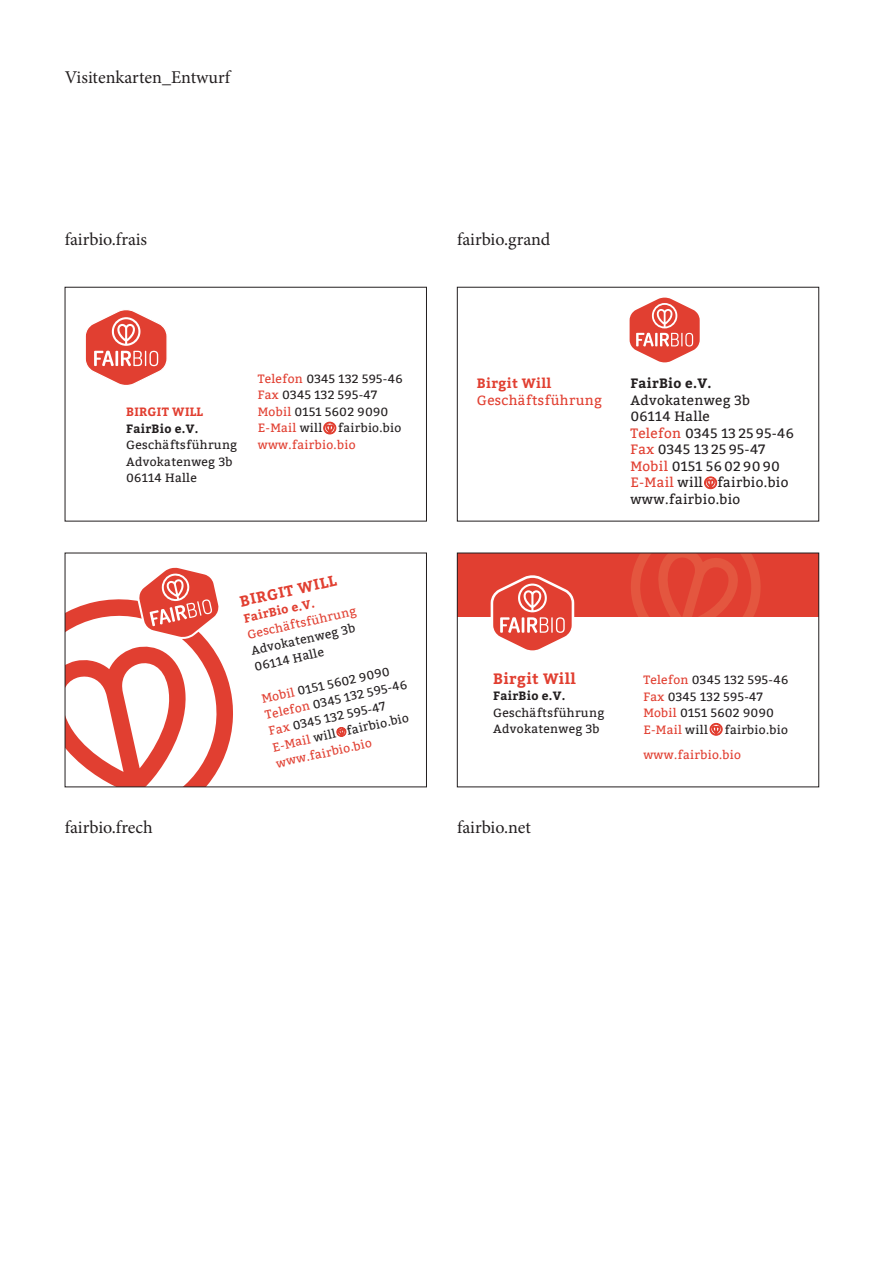
<style>
.page{position:relative;width:893px;height:1263px;background:#fff}
.page>*{position:absolute;margin:0;border:0;box-sizing:border-box;transform-origin:0 0}
.t1{font:18px "Minion Pro";color:#231f20}
.t2{font:700 15px "Bitter";color:#e13f31}
.t3{font:13.5px/16.5px "Bitter";letter-spacing:.025em;color:#231f20}
.t4{font:13.5px "Bitter";letter-spacing:.025em;color:#e13f31}
.t5{font:700 13.5px "Bitter";color:#231f20}
.t6{font:700 13.5px "Bitter";color:#e13f31}
.t7{font:12px/16.5px "Bitter";letter-spacing:.025em;color:#231f20}
.t8{font:12px "Bitter";letter-spacing:.025em;color:#e13f31}
.t9{font:700 12px "Bitter";letter-spacing:.025em;color:#231f20}
.t10{font:700 12px "Bitter";letter-spacing:.025em;color:#e13f31}
.s1{color:#e13f31}
</style>
<div class="page">
<svg style="left:65px;top:564px;width:168px;height:223px"></svg>
<svg style="left:337px;top:727px;width:9px;height:10px"></svg>
<div style="left:457px;top:553px;width:362px;height:64px;background:#e13f31"></div>
<svg style="left:631px;top:555px;width:130px;height:62px"></svg>
<svg style="left:490px;top:575px;width:85px;height:76px"></svg>
<svg style="left:710px;top:723px;width:12px;height:12px"></svg>
<div style="left:457px;top:553px;width:362px;height:234px;border:1px solid #231f20"></div>
<svg style="left:85px;top:310px;width:82px;height:75px"></svg>
<svg style="left:323px;top:422px;width:13px;height:12px"></svg>
<div style="left:65px;top:287px;width:362px;height:234px;border:1px solid #231f20"></div>
<svg style="left:629px;top:297px;width:71px;height:66px"></svg>
<svg style="left:704px;top:477px;width:13px;height:12px"></svg>
<div style="left:457px;top:287px;width:362px;height:234px;border:1px solid #231f20"></div>
<h1 class="t1" style="left:65px;top:65px;width:167px">Visitenkarten_Entwurf</h1>
<h1 class="t1" style="left:65px;top:227px;width:84px">fairbio.frais</h1>
<p class="t10" style="left:126px;top:405px;width:78px">Birgit Will</p>
<p class="t9" style="left:126px;top:421px;width:74px">FairBio e.V.</p>
<p class="t7" style="left:126px;top:437px;width:113px">Geschäftsführung<br>Advokatenweg 3b<br>06114 Halle</p>
<p class="t7" style="left:258px;top:371px;width:146px"><span class="s1">Telefon</span> 0345 132 595-46<br><span class="s1">Fax</span> 0345 132 595-47<br><span class="s1">Mobil</span> 0151 5602 9090<br><span class="s1">E-Mail</span> will</p>
<p class="t7" style="left:338px;top:420px;width:65px">fairbio.bio</p>
<p class="t8" style="left:258px;top:438px;width:99px">www.fairbio.bio</p>
<h1 class="t1" style="left:457px;top:227px;width:95px">fairbio.grand</h1>
<p class="t6" style="left:477px;top:375px;width:76px">Birgit Will</p>
<p class="t4" style="left:477px;top:392px;width:127px">Geschäftsführung</p>
<p class="t5" style="left:630px;top:375px;width:83px">FairBio e.V.</p>
<p class="t3" style="left:630px;top:392px;width:165px">Advokatenweg 3b<br>06114 Halle<br><span class="s1">Telefon</span> 0345 13 25 95-46<br><span class="s1">Fax</span> 0345 13 25 95-47<br><span class="s1">Mobil</span> 0151 56 02 90 90<br><span class="s1">E-Mail</span> will fairbio.bio www.fairbio.bio</p>
<p class="t2" style="left:238px;top:592px;width:100px;rotate:-12deg">Birgit Will</p>
<p class="t10" style="left:242px;top:611px;width:74px;rotate:-12deg">FairBio e.V.</p>
<p class="t8" style="left:246px;top:627px;width:113px;rotate:-12deg">Geschäftsführung</p>
<p class="t7" style="left:249px;top:642px;width:108px;rotate:-12deg">Advokatenweg 3b<br>06114 Halle</p>
<p class="t7" style="left:260px;top:690px;width:146px;rotate:-12deg"><span class="s1">Mobil</span> 0151 5602 9090<br><span class="s1">Telefon</span> 0345 132 595-46<br><span class="s1">Fax</span> 0345 132 595-47<br><span class="s1">E-Mail</span> will fairbio.bio <span class="s1">www.fairbio.bio</span></p>
<p class="t7" style="left:643px;top:672px;width:146px"><span class="s1">Telefon</span> 0345 132 595-46<br><span class="s1">Fax</span> 0345 132 595-47<br><span class="s1">Mobil</span> 0151 5602 9090<br><span class="s1">E-Mail</span> will</p>
<p class="t2" style="left:493px;top:669px;width:84px">Birgit Will</p>
<p class="t9" style="left:493px;top:689px;width:74px">FairBio e.V.</p>
<p class="t7" style="left:493px;top:705px;width:113px">Geschäftsführung<br>Advokatenweg 3b</p>
<p class="t7" style="left:724px;top:722px;width:65px">fairbio.bio</p>
<p class="t8" style="left:643px;top:748px;width:99px">www.fairbio.bio</p>
<h1 class="t1" style="left:65px;top:815px;width:89px">fairbio.frech</h1>
<h1 class="t1" style="left:457px;top:815px;width:75px">fairbio.net</h1>
</div>
